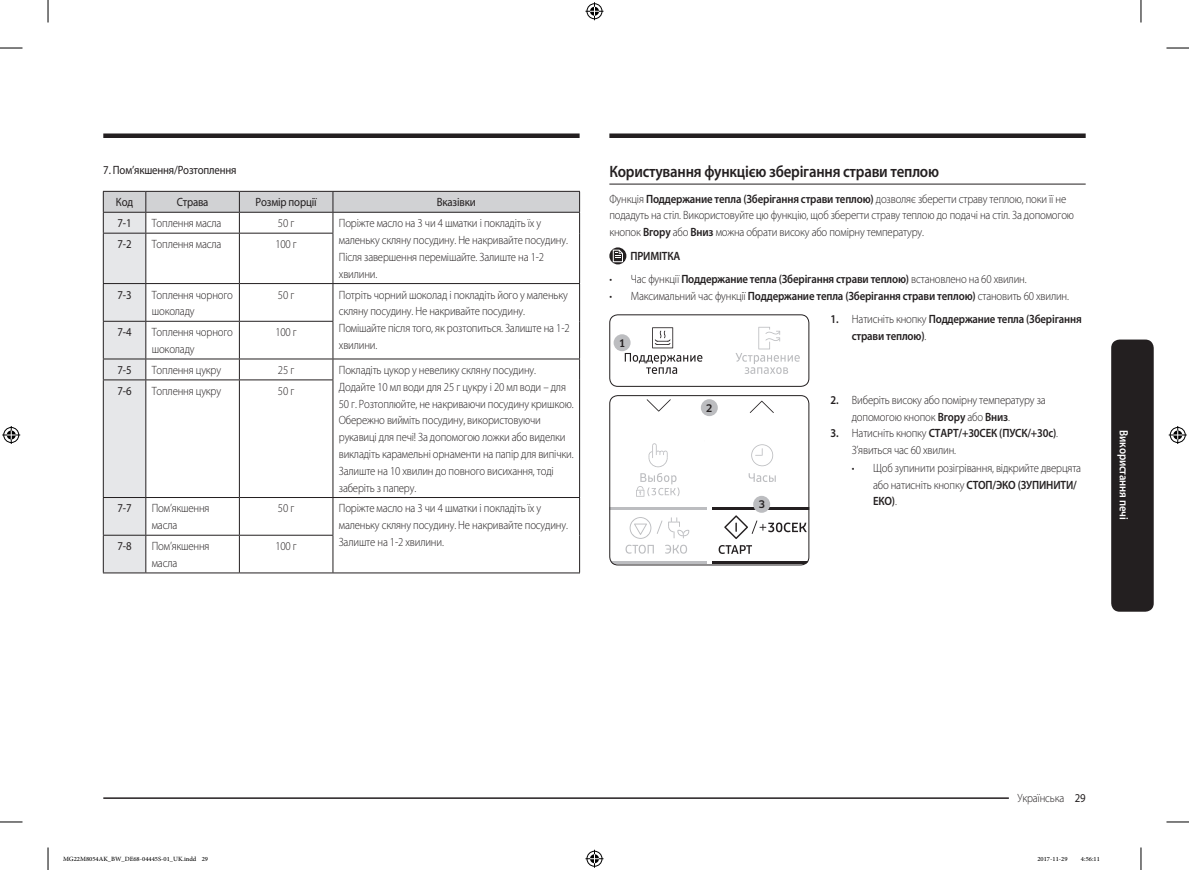
<style>
.page{position:relative;width:1189px;height:870px;background:#fff}
.page>*{position:absolute;margin:0;border:0;box-sizing:border-box;transform-origin:0 0}
.t1{font:600 16.5px "Myriad Pro";letter-spacing:-.015em;color:#231f20;scale:.9 1}
.t2{font:300 12px/16.8px "Myriad Pro";letter-spacing:-.015em;color:#231f20;scale:.9 1}
.t3{font:600 12px/16.5px "Myriad Pro";letter-spacing:-.015em;color:#231f20;scale:.9 1}
.t4{font:12px "Myriad Pro";letter-spacing:-.015em;color:#231f20;scale:.9 1}
.t5{font:600 12px "Myriad Pro";letter-spacing:-.015em;color:#fff;scale:.9 1}
.t6{font:500 10.35px "Samsung Clan Pro";color:#231f20}
.t7{font:9px "Adobe Arabic";color:#000}
.s1{font-weight:600}
.s2{font-weight:300}
.s3{font-weight:400}
</style>
<div class="page">
<div style="left:103px;top:133px;width:477px;height:5px;background:#231f20"></div>
<div style="left:609px;top:133px;width:476px;height:5px;background:#231f20"></div>
<hr style="left:103px;top:797px;width:950px;height:2px;background:#231f20">
<div style="left:1009px;top:791px;width:59px;height:15px;background:#fff"></div>
<div style="left:1111px;top:340px;width:43px;height:272px;background:#231f20;border-radius:9px"></div>
<svg style="left:103px;top:191px;width:477px;height:381px"></svg>
<hr style="left:103px;top:379px;width:43px;height:1px;background:#231f20">
<hr style="left:103px;top:380px;width:1px;height:117px;background:#231f20">
<hr style="left:146px;top:379px;width:93px;height:1px;background:#231f20">
<hr style="left:145px;top:380px;width:1px;height:117px;background:#231f20">
<hr style="left:239px;top:379px;width:94px;height:1px;background:#231f20">
<hr style="left:239px;top:380px;width:1px;height:117px;background:#231f20">
<hr style="left:333px;top:380px;width:1px;height:117px;background:#231f20">
<hr style="left:579px;top:380px;width:1px;height:117px;background:#231f20">
<hr style="left:103px;top:497px;width:43px;height:1px;background:#231f20">
<hr style="left:103px;top:498px;width:1px;height:37px;background:#231f20">
<hr style="left:146px;top:497px;width:93px;height:1px;background:#231f20">
<hr style="left:145px;top:498px;width:1px;height:37px;background:#231f20">
<hr style="left:239px;top:497px;width:94px;height:1px;background:#231f20">
<hr style="left:239px;top:498px;width:1px;height:37px;background:#231f20">
<hr style="left:333px;top:497px;width:247px;height:1px;background:#231f20">
<hr style="left:333px;top:498px;width:1px;height:37px;background:#231f20">
<hr style="left:579px;top:498px;width:1px;height:37px;background:#231f20">
<hr style="left:103px;top:535px;width:43px;height:1px;background:#231f20">
<hr style="left:103px;top:536px;width:1px;height:36px;background:#231f20">
<hr style="left:146px;top:535px;width:93px;height:1px;background:#231f20">
<hr style="left:145px;top:536px;width:1px;height:36px;background:#231f20">
<hr style="left:239px;top:535px;width:94px;height:1px;background:#231f20">
<hr style="left:239px;top:536px;width:1px;height:36px;background:#231f20">
<hr style="left:333px;top:536px;width:1px;height:36px;background:#231f20">
<hr style="left:579px;top:535px;width:1px;height:37px;background:#231f20">
<hr style="left:103px;top:572px;width:43px;height:1px;background:#231f20">
<hr style="left:146px;top:572px;width:93px;height:1px;background:#231f20">
<hr style="left:239px;top:572px;width:94px;height:1px;background:#231f20">
<hr style="left:333px;top:572px;width:247px;height:1px;background:#231f20">
<hr style="left:609px;top:184px;width:476px;height:1px;background:#231f20">
<svg style="left:609px;top:247px;width:17px;height:17px"></svg>
<svg style="left:613px;top:250px;width:10px;height:12px"></svg>
<svg style="left:625px;top:327px;width:77px;height:47px"></svg>
<svg style="left:735px;top:327px;width:65px;height:47px"></svg>
<div style="left:614px;top:334px;width:16px;height:17px;background:#bcbdc0;border-radius:50%"></div>
<div style="left:609px;top:314px;width:200px;height:73px;border:1px solid #231f20;border-radius:8px"></div>
<hr style="left:712px;top:507px;width:97px;height:2px;background:#231f20">
<svg style="left:625px;top:545px;width:29px;height:9px"></svg>
<svg style="left:665px;top:545px;width:22px;height:9px"></svg>
<svg style="left:630px;top:517px;width:21px;height:22px"></svg>
<svg style="left:657px;top:520px;width:5px;height:14px"></svg>
<svg style="left:668px;top:517px;width:21px;height:21px"></svg>
<hr style="left:609px;top:507px;width:98px;height:2px;background:#bcbdc0">
<hr style="left:609px;top:561px;width:98px;height:2px;background:#bcbdc0">
<hr style="left:712px;top:561px;width:97px;height:2px;background:#231f20">
<svg style="left:749px;top:473px;width:27px;height:9px"></svg>
<svg style="left:751px;top:444px;width:22px;height:22px"></svg>
<svg style="left:718px;top:545px;width:34px;height:9px"></svg>
<svg style="left:724px;top:515px;width:83px;height:24px"></svg>
<svg style="left:647px;top:399px;width:24px;height:13px"></svg>
<svg style="left:750px;top:401px;width:24px;height:12px"></svg>
<svg style="left:648px;top:443px;width:20px;height:24px"></svg>
<svg style="left:636px;top:473px;width:43px;height:24px"></svg>
<div style="left:701px;top:399px;width:17px;height:17px;background:#bcbdc0;border-radius:50%"></div>
<div style="left:753px;top:496px;width:17px;height:17px;background:#bcbdc0;border-radius:50%"></div>
<div style="left:609px;top:395px;width:200px;height:170px;border:1px solid #231f20;border-radius:8px"></div>
<svg style="left:0;top:48px;width:22px;height:1px"></svg>
<svg style="left:1166px;top:48px;width:23px;height:1px"></svg>
<svg style="left:0;top:822px;width:22px;height:1px"></svg>
<svg style="left:1166px;top:822px;width:23px;height:1px"></svg>
<svg style="left:48px;top:0;width:1px;height:22px"></svg>
<svg style="left:48px;top:847px;width:1px;height:23px"></svg>
<svg style="left:1141px;top:0;width:1px;height:22px"></svg>
<svg style="left:1141px;top:847px;width:1px;height:23px"></svg>
<svg style="left:585px;top:2px;width:18px;height:18px"></svg>
<svg style="left:585px;top:850px;width:18px;height:18px"></svg>
<svg style="left:2px;top:426px;width:18px;height:18px"></svg>
<svg style="left:1169px;top:426px;width:18px;height:18px"></svg>
<p class="t4" style="left:103px;top:163px;width:150px">7. Пом’якшення/Розтоплення</p>
<p class="t4" style="left:116px;top:195px;width:21px">Код</p>
<p class="t4" style="left:177px;top:195px;width:37px">Страва</p>
<p class="t4" style="left:256px;top:195px;width:69px">Розмір порції</p>
<p class="t4" style="left:437px;top:195px;width:45px">Вказівки</p>
<p class="t4" style="left:118px;top:216px;width:17px">7-1</p>
<p class="t2" style="left:152px;top:215px;width:79px">Топлення масла</p>
<p class="t2" style="left:278px;top:215px;width:20px">50 г</p>
<p class="t2" style="left:339px;top:215px;width:256px">Поріжте масло на 3 чи 4 шматки і покладіть їх у маленьку скляну посудину. Не накривайте посудину.<br>Після завершення перемішайте. Залиште на 1-2 хвилини.</p>
<p class="t4" style="left:118px;top:237px;width:17px">7-2</p>
<p class="t2" style="left:152px;top:236px;width:79px">Топлення масла</p>
<p class="t2" style="left:275px;top:236px;width:25px">100 г</p>
<p class="t4" style="left:118px;top:287px;width:17px">7-3</p>
<p class="t2" style="left:152px;top:286px;width:92px">Топлення чорного шоколаду</p>
<p class="t2" style="left:278px;top:286px;width:20px">50 г</p>
<p class="t2" style="left:339px;top:286px;width:258px">Потріть чорний шоколад і покладіть його у маленьку скляну посудину. Не накривайте посудину.<br>Помішайте після того, як розтопиться. Залиште на 1-2 хвилини.</p>
<p class="t4" style="left:117px;top:325px;width:17px">7-4</p>
<p class="t2" style="left:152px;top:324px;width:92px">Топлення чорного шоколаду</p>
<p class="t2" style="left:275px;top:324px;width:25px">100 г</p>
<p class="t4" style="left:117px;top:362px;width:17px">7-5</p>
<p class="t2" style="left:152px;top:362px;width:79px">Топлення цукру</p>
<p class="t2" style="left:278px;top:362px;width:20px">25 г</p>
<p class="t2" style="left:339px;top:362px;width:262px">Покладіть цукор у невелику скляну посудину.<br>Додайте 10 мл води для 25 г цукру і 20 мл води – для 50 г. Розтоплюйте, не накриваючи посудину кришкою.<br>Обережно вийміть посудину, використовуючи рукавиці для печі! За допомогою ложки або виделки викладіть карамельні орнаменти на папір для випічки.<br>Залиште на 10 хвилин до повного висихання, тоді заберіть з паперу.</p>
<p class="t4" style="left:117px;top:383px;width:17px">7-6</p>
<p class="t2" style="left:152px;top:383px;width:79px">Топлення цукру</p>
<p class="t2" style="left:278px;top:383px;width:20px">50 г</p>
<p class="t4" style="left:117px;top:501px;width:17px">7-7</p>
<p class="t2" style="left:152px;top:500px;width:66px">Пом’якшення масла</p>
<p class="t2" style="left:278px;top:500px;width:20px">50 г</p>
<p class="t2" style="left:339px;top:500px;width:256px">Поріжте масло на 3 чи 4 шматки і покладіть їх у маленьку скляну посудину. Не накривайте посудину.<br>Залиште на 1-2 хвилини.</p>
<p class="t4" style="left:117px;top:539px;width:17px">7-8</p>
<p class="t2" style="left:152px;top:538px;width:66px">Пом’якшення масла</p>
<p class="t2" style="left:275px;top:538px;width:25px">100 г</p>
<h1 class="t1" style="left:609px;top:161px;width:368px">Користування функцією зберігання страви теплою</h1>
<p class="t2" style="left:609px;top:190px;width:518px">Функція <span class="s1">Поддержание тепла (Зберігання страви теплою)</span> дозволяє зберегти страву теплою, поки її не подадуть на стіл. Використовуйте цю функцію, щоб зберегти страву теплою до подачі на стіл. За допомогою кнопок <span class="s1">Вгору</span> або <span class="s1">Вниз</span> можна обрати високу або помірну температуру.</p>
<p class="t3" style="left:630px;top:248px;width:57px">ПРИМІТКА</p>
<p class="t3" style="left:609px;top:270px;width:465px"><span class="s2">• Час функції</span> Поддержание тепла (Зберігання страви теплою) <span class="s2">встановлено на 60 хвилин.</span></p>
<p class="t2" style="left:609px;top:287px;width:512px">• Максимальний час функції <span class="s1">Поддержание тепла (Зберігання страви теплою)</span> становить 60 хвилин.</p>
<p class="t6" style="left:619px;top:337px;width:8px">1</p>
<p class="t3" style="left:852px;top:311px;width:257px;text-indent:-21px">1. <span class="s2">Натисніть кнопку</span> Поддержание тепла (Зберігання страви теплою)<span class="s2">.</span></p>
<p class="t6" style="left:706px;top:402px;width:8px">2</p>
<p class="t6" style="left:758px;top:498px;width:8px">3</p>
<p class="t2" style="left:852px;top:392px;width:217px;text-indent:-21px"><span class="s1">2.</span> Виберіть високу або помірну температуру за допомогою кнопок <span class="s1">Вгору</span> або <span class="s1">Вниз</span>.</p>
<p class="t2" style="left:852px;top:425px;width:231px;text-indent:-21px"><span class="s1">3.</span> Натисніть кнопку <span class="s1">СТАРТ/+30СЕК (ПУСК/+30с)</span>.<br>З’явиться час 60 хвилин.</p>
<p class="t2" style="left:873px;top:460px;width:233px;text-indent:-21px">• Щоб зупинити розігрівання, відкрийте дверцята або натисніть кнопку <span class="s1">СТОП/ЭКО (ЗУПИНИТИ/<br>ЕКО)</span>.</p>
<p class="t5" style="left:1131px;top:430px;width:101px;rotate:90deg">Використання печі</p>
<p class="t2" style="left:1017px;top:790px;width:77px">Українська <span class="s3">29</span></p>
<p class="t7" style="left:63px;top:853px;width:147px">MG22M8054AK_BW_DE68-04445S-01_UK.indd 29</p>
<p class="t7" style="left:1037px;top:853px;width:32px">2017-11-29</p>
<p class="t7" style="left:1081px;top:853px;width:20px">4:56:11</p>
</div>
